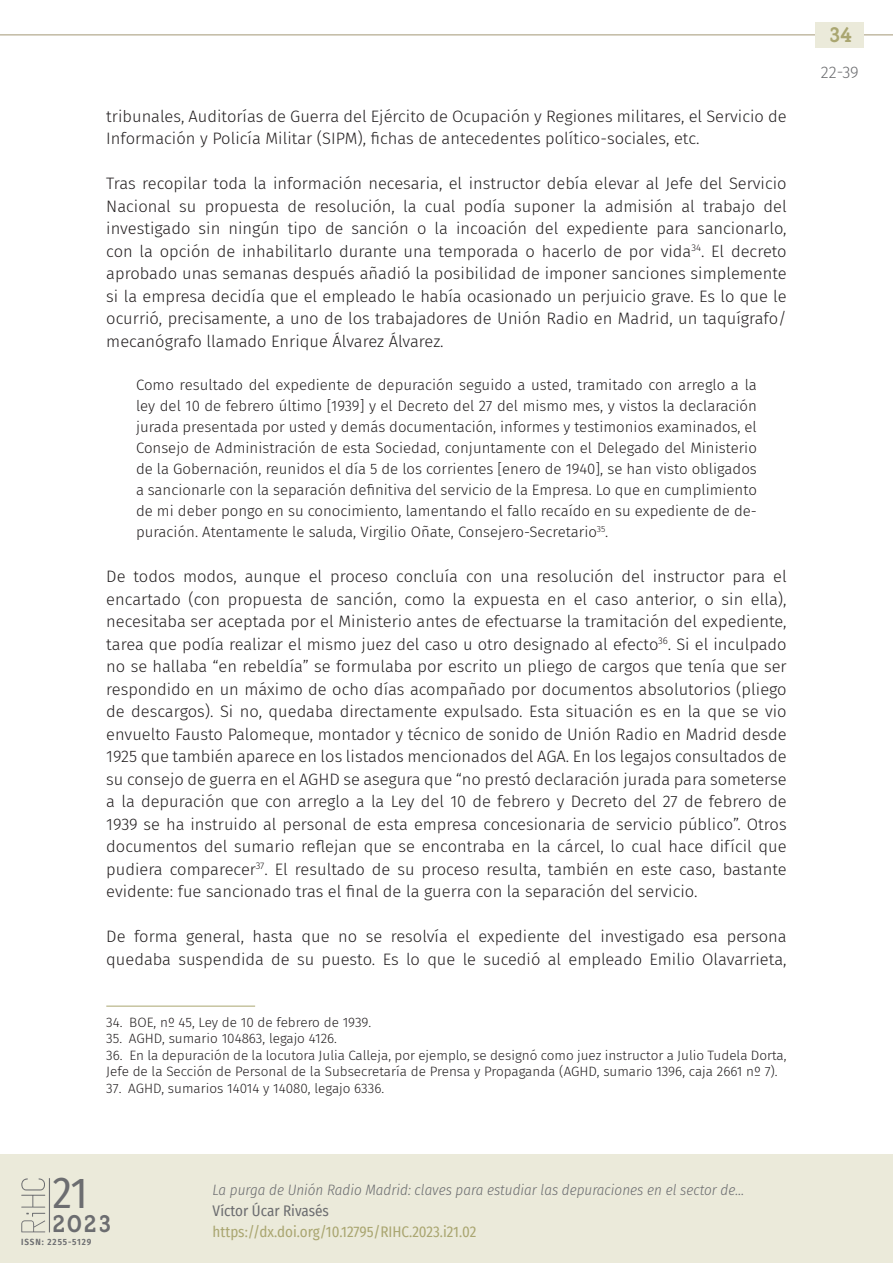
<style>
.page{position:relative;width:893px;height:1263px;background:#fff}
.page>*{position:absolute;margin:0;border:0;box-sizing:border-box;transform-origin:0 0}
.t1{font:43.2px "Fira Sans Condensed";color:#6c6d70}
.t2{font:600 24px "Gambero";color:#6c6d70}
.t3{font:600 21px "Gambero";color:#aaa671}
._00_bsc{font:300 16.5px/22.5px "Fira Sans";color:#231f20}
.t4{font:300 16.5px "Fira Sans";color:#6c6d70}
._50_cita{font:300 15px/21px "Fira Sans";color:#231f20;text-align:justify}
.t5{font:italic 300 15px "Fira Sans Condensed";color:#6c6d70}
.t6{font:15px "Fira Sans Condensed";color:#aaa671}
.t7{font:15px "Fira Sans Condensed";color:#6c6d70}
.zzz_notas{font:300 13.5px/16.5px "Fira Sans";color:#231f20}
.t8{font:600 9px "Fira Sans Condensed";letter-spacing:.1em;color:#6c6d70}
</style>
<div class="page">
<hr style="left:0;top:34px;width:893px;height:1px;background:#aea385">
<div style="left:816px;top:22px;width:48px;height:26px;background:#ebeada"></div>
<div style="left:0;top:1154px;width:893px;height:109px;background:#ebeada"></div>
<hr style="left:49px;top:1178px;width:1px;height:54px;background:#6c6d70">
<svg style="left:21px;top:1178px;width:24px;height:29px"></svg>
<svg style="left:21px;top:1213px;width:24px;height:19px"></svg>
<hr style="left:106px;top:1006px;width:149px;height:1px;background:#aaa671">
<p class="_00_bsc" style="left:106px;top:105px;width:682px">tribunales, Auditorías de Guerra del Ejército de Ocupación y Regiones militares, el Servicio de<br>Información y Policía Militar (SIPM), fichas de antecedentes político-sociales, etc.</p>
<p class="_00_bsc" style="left:106px;top:172px;width:682px;text-align:justify">Tras recopilar toda la información necesaria, el instructor debía elevar al Jefe del Servicio Nacional su propuesta de resolución, la cual podía suponer la admisión al trabajo del investigado sin ningún tipo de sanción o la incoación del expediente para sancionarlo, con la opción de inhabilitarlo durante una temporada o hacerlo de por vida<sup>34</sup>. El decreto aprobado unas semanas después añadió la posibilidad de imponer sanciones simplemente si la empresa decidía que el empleado le había ocasionado un perjuicio grave. Es lo que le ocurrió, precisamente, a uno de los trabajadores de Unión Radio en Madrid, un taquígrafo/ mecanógrafo llamado Enrique Álvarez Álvarez.</p>
<p class="_50_cita" style="left:136px;top:374px;width:622px">Como resultado del expediente de depuración seguido a usted, tramitado con arreglo a la ley del 10 de febrero último [1939] y el Decreto del 27 del mismo mes, y vistos la declaración jurada presentada por usted y demás documentación, informes y testimonios examinados, el Consejo de Administración de esta Sociedad, conjuntamente con el Delegado del Ministerio de la Gobernación, reunidos el día 5 de los corrientes [enero de 1940], se han visto obligados a sancionarle con la separación definitiva del servicio de la Empresa. Lo que en cumplimiento de mi deber pongo en su conocimiento, lamentando el fallo recaído en su expediente de de&shy;puración. Atentamente le saluda, Virgilio Oñate, Consejero-Secretario<sup>35</sup>.</p>
<p class="_00_bsc" style="left:106px;top:565px;width:682px;text-align:justify">De todos modos, aunque el proceso concluía con una resolución del instructor para el encartado (con propuesta de sanción, como la expuesta en el caso anterior, o sin ella), necesitaba ser aceptada por el Ministerio antes de efectuarse la tramitación del expediente, tarea que podía realizar el mismo juez del caso u otro designado al efecto<sup>36</sup>. Si el inculpado no se hallaba “en rebeldía” se formulaba por escrito un pliego de cargos que tenía que ser respondido en un máximo de ocho días acompañado por documentos absolutorios (pliego de descargos). Si no, quedaba directamente expulsado. Esta situación es en la que se vio envuelto Fausto Palomeque, montador y técnico de sonido de Unión Radio en Madrid desde 1925 que también aparece en los listados mencionados del AGA. En los legajos consultados de su consejo de guerra en el AGHD se asegura que “no prestó declaración jurada para someterse a la depuración que con arreglo a la Ley del 10 de febrero y Decreto del 27 de febrero de 1939 se ha instruido al personal de esta empresa concesionaria de servicio público”. Otros documentos del sumario reflejan que se encontraba en la cárcel, lo cual hace difícil que pudiera comparecer<sup>37</sup>. El resultado de su proceso resulta, también en este caso, bastante evidente: fue sancionado tras el final de la guerra con la separación del servicio.</p>
<p class="_00_bsc" style="left:106px;top:925px;width:682px">De forma general, hasta que no se resolvía el expediente del investigado esa persona quedaba suspendida de su puesto. Es lo que le sucedió al empleado Emilio Olavarrieta,</p>
<p class="zzz_notas" style="left:106px;top:1014px;width:266px">34. BOE, nº 45, Ley de 10 de febrero de 1939.</p>
<p class="zzz_notas" style="left:106px;top:1030px;width:232px">35. AGHD, sumario 104863, legajo 4126.</p>
<p class="zzz_notas" style="left:106px;top:1047px;width:682px">36. En la depuración de la locutora Julia Calleja, por ejemplo, se designó como juez instructor a Julio Tudela Dorta,<br>Jefe de la Sección de Personal de la Subsecretaría de Prensa y Propaganda (AGHD, sumario 1396, caja 2661 nº 7).</p>
<p class="zzz_notas" style="left:106px;top:1080px;width:279px">37. AGHD, sumarios 14014 y 14080, legajo 6336.</p>
<h1 class="t1" style="left:53px;top:1160px;width:36px">21</h1>
<h2 class="t2" style="left:53px;top:1209px;width:60px">2023</h2>
<p class="t8" style="left:21px;top:1234px;width:71px">ISSN: 2255-5129</p>
<p class="t5" style="left:213px;top:1179px;width:533px">La purga de Unión Radio Madrid: claves para estudiar las depuraciones en el sector de…</p>
<p class="t7" style="left:213px;top:1199px;width:118px">Víctor Úcar Rivasés</p>
<p class="t6" style="left:213px;top:1220px;width:265px">https://dx.doi.org/10.12795/RIHC.2023.i21.02</p>
<p class="t3" style="left:829px;top:22px;width:24px">34</p>
<p class="t4" style="left:821px;top:60px;width:39px">22-39</p>
</div>
